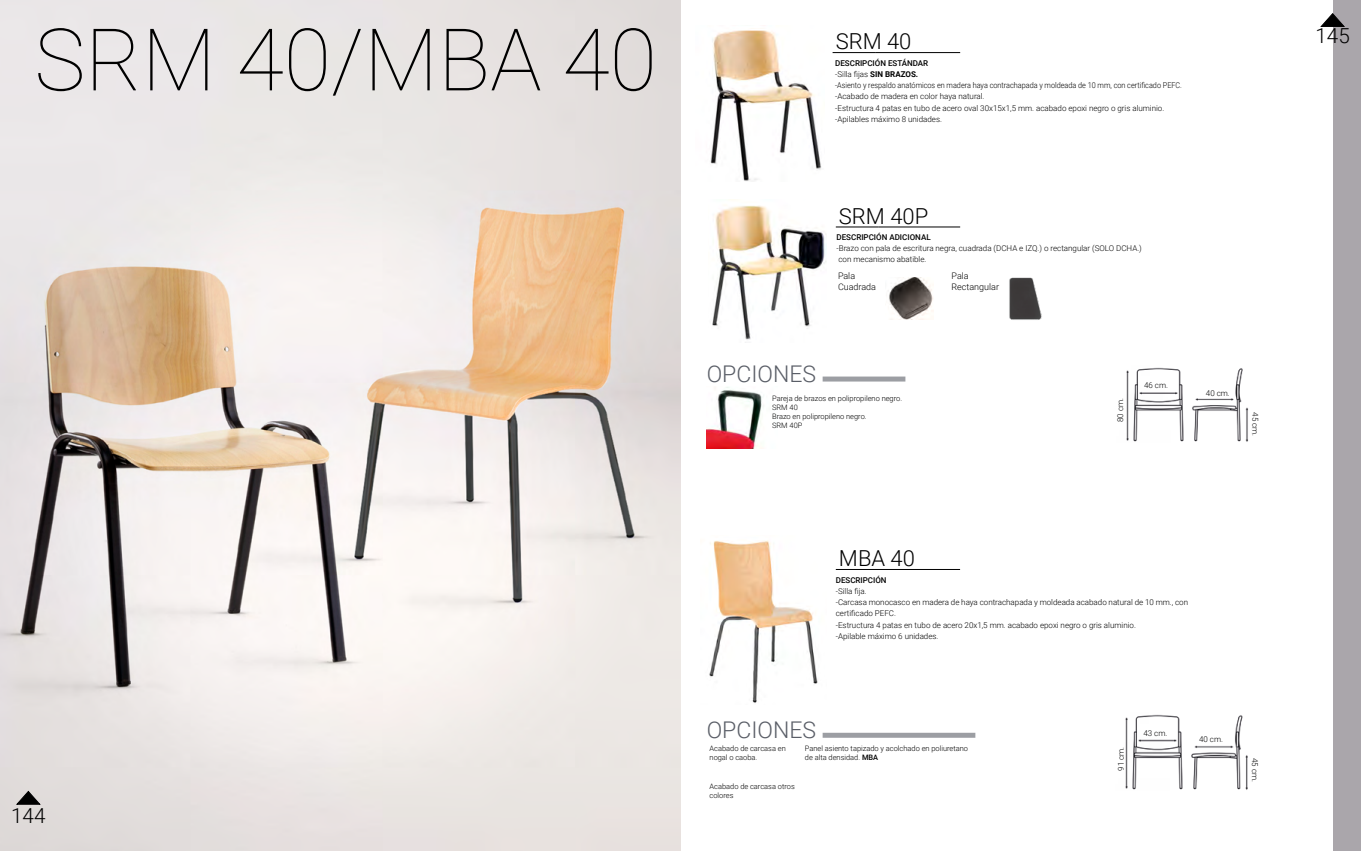
<style>
.page{position:relative;width:1361px;height:851px;background:#fff}
.page>*{position:absolute;margin:0;border:0;box-sizing:border-box;transform-origin:0 0}
.t1{font:100 86.4px "Roboto";color:#000}
.t2{font:300 23px "Roboto";color:#5a5e67}
.t3{font:300 22px "Roboto";color:#000}
.t4{font:300 20.7px "Roboto";color:#000}
.t5{font:300 9px/10.8px "Roboto";color:#000}
.t6{font:300 8px/11px "Roboto";color:#000}
.t7{font:500 8px "Roboto";color:#000}
.t8{font:300 7.5px/8.9px "Roboto";color:#000}
.s1{font-weight:500}
.s2{font-weight:700}
</style>
<div class="page">
<img style="left:1125px;top:714px;width:58px;height:76px">
<img style="left:1191px;top:715px;width:57px;height:75px">
<img style="left:706px;top:387px;width:56px;height:61px">
<hr style="left:832px;top:52px;width:43px;height:1px;background:#000">
<hr style="left:875px;top:52px;width:85px;height:1px;background:#000">
<img style="left:888px;top:277px;width:45px;height:42px">
<img style="left:1009px;top:277px;width:33px;height:43px">
<hr style="left:836px;top:569px;width:124px;height:1px;background:#000">
<div style="left:822px;top:732px;width:153px;height:5px;background:#9c9ea3"></div>
<hr style="left:836px;top:226px;width:42px;height:1px;background:#000">
<hr style="left:878px;top:226px;width:82px;height:1px;background:#000">
<img style="left:1126px;top:367px;width:58px;height:75px">
<img style="left:1192px;top:368px;width:60px;height:74px">
<img style="left:0;top:0;width:680px;height:850px">
<img style="left:710px;top:30px;width:111px;height:151px">
<img style="left:712px;top:199px;width:115px;height:141px">
<img style="left:709px;top:540px;width:109px;height:163px">
<div style="left:822px;top:376px;width:83px;height:5px;background:#9c9ea3"></div>
<div style="left:1332px;top:0;width:29px;height:850px;background:#aaa6ab"></div>
<svg style="left:1320px;top:12px;width:25px;height:16px"></svg>
<svg style="left:16px;top:789px;width:26px;height:16px"></svg>
<h1 class="t1" style="left:34px;top:-1px;width:624px">SRM 40/MBA 40</h1>
<h3 class="t4" style="left:11px;top:801px;width:36px">144</h3>
<h3 class="t3" style="left:836px;top:26px;width:77px">SRM 40</h3>
<p class="t6" style="left:835px;top:57px;width:348px"><span class="s1">DESCRIPCIÓN ESTÁNDAR<br></span>-Silla fijas <span class="s2">SIN BRAZOS.<br></span>-Asiento y respaldo anatómicos en madera haya contrachapada y moldeada de 10 mm, con certificado PEFC. -Acabado de madera en color haya natural.</p>
<p class="t6" style="left:835px;top:102px;width:331px">-Estructura 4 patas en tubo de acero oval 30x15x1,5 mm. acabado epoxi negro o gris aluminio. -Apilables máximo 8 unidades.</p>
<h3 class="t3" style="left:839px;top:200px;width:91px">SRM 40P</h3>
<p class="t7" style="left:836px;top:232px;width:96px">DESCRIPCIÓN ADICIONAL</p>
<p class="t6" style="left:836px;top:242px;width:307px">-Brazo con pala de escritura negra, cuadrada (DCHA e IZQ.) o rectangular (SOLO DCHA.) con mecanismo abatible.</p>
<p class="t5" style="left:838px;top:270px;width:40px">Pala<br>Cuadrada</p>
<p class="t5" style="left:951px;top:270px;width:49px">Pala<br>Rectangular</p>
<h2 class="t2" style="left:707px;top:358px;width:111px">OPCIONES</h2>
<p class="t8" style="left:772px;top:393px;width:132px">Pareja de brazos en polipropileno negro.<br>SRM 40<br>Brazo en polipropileno negro.<br>SRM 40P</p>
<p class="t6" style="left:1114px;top:422px;width:25px;rotate:-90deg">80 cm.</p>
<p class="t6" style="left:1144px;top:379px;width:25px">46 cm.</p>
<p class="t6" style="left:1206px;top:387px;width:25px">40 cm.</p>
<p class="t6" style="left:1261px;top:412px;width:25px;rotate:90deg">45 cm.</p>
<h3 class="t3" style="left:839px;top:543px;width:77px">MBA 40</h3>
<p class="t7" style="left:836px;top:574px;width:52px">DESCRIPCIÓN</p>
<p class="t6" style="left:836px;top:585px;width:354px">-Silla fija.<br>-Carcasa monocasco en madera de haya contrachapada y moldeada acabado natural de 10 mm., con certificado PEFC.</p>
<p class="t6" style="left:836px;top:619px;width:302px">-Estructura 4 patas en tubo de acero 20x1,5 mm. acabado epoxi negro o gris aluminio. -Apilable máximo 6 unidades.</p>
<h2 class="t2" style="left:707px;top:713px;width:111px">OPCIONES</h2>
<p class="t8" style="left:709px;top:743px;width:78px">Acabado de carcasa en nogal o caoba.</p>
<p class="t8" style="left:709px;top:781px;width:87px">Acabado de carcasa otros colores</p>
<p class="t8" style="left:805px;top:743px;width:165px">Panel asiento tapizado y acolchado en poliuretano de alta densidad. <span class="s1">MBA</span></p>
<p class="t6" style="left:1115px;top:770px;width:25px;rotate:-90deg">91 cm.</p>
<p class="t6" style="left:1143px;top:727px;width:25px">43 cm.</p>
<p class="t6" style="left:1199px;top:733px;width:25px">40 cm.</p>
<p class="t6" style="left:1260px;top:757px;width:25px;rotate:90deg">45 cm.</p>
<h3 class="t4" style="left:1315px;top:22px;width:36px">145</h3>
</div>
